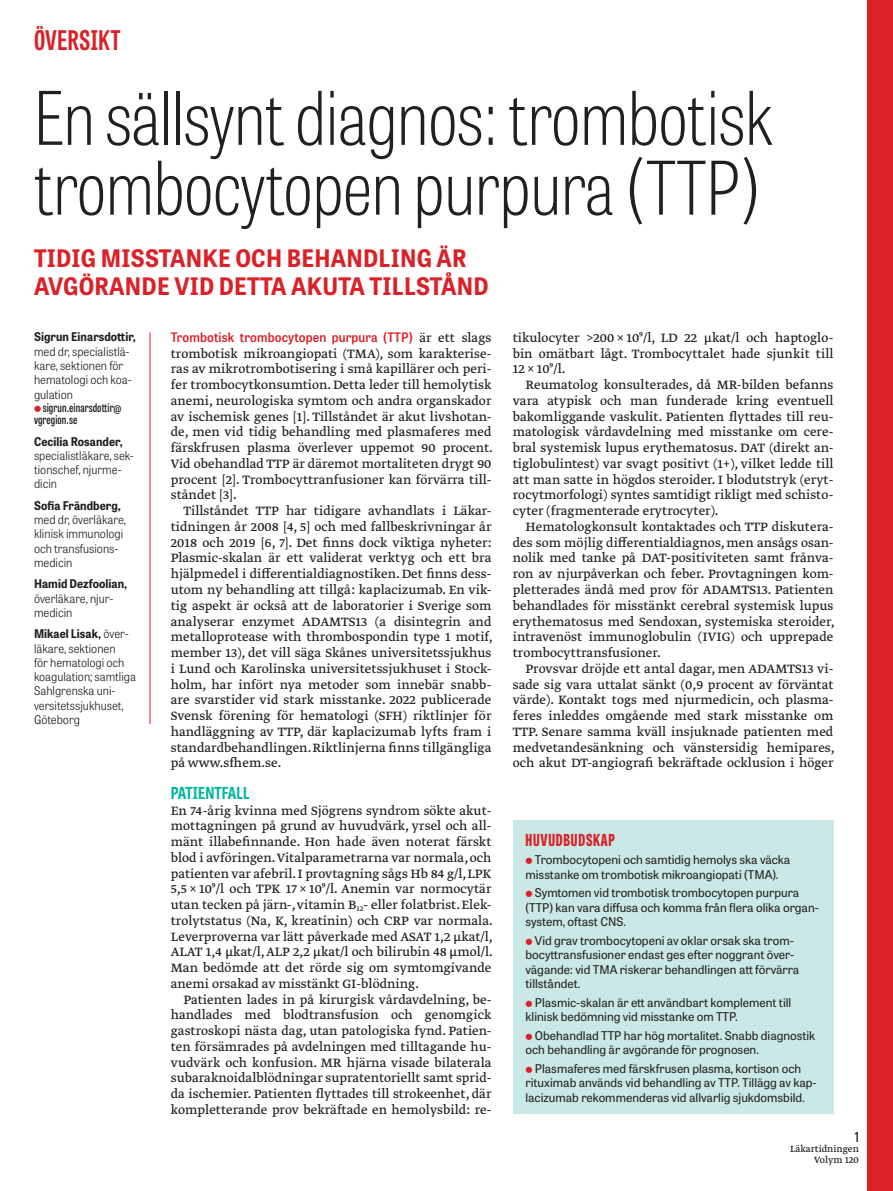
<style>
.page{position:relative;width:893px;height:1191px;background:#fff}
.page>*{position:absolute;margin:0;border:0;box-sizing:border-box;transform-origin:0 0}
.Rubrik_k_v{font:100 73.5px/69.8px "Tablet Gothic Condensed";letter-spacing:-.005em;color:#231f20}
.t1{font:700 27px "Tablet Gothic Compressed";letter-spacing:.02em;color:#da2128}
.Nedryckare_k_v_lång{font:700 24px/28.5px "Tablet Gothic Narrow";letter-spacing:.01em;color:#da2128}
.Rubrik_fakta_röd{font:800 16.5px "Tablet Gothic Compressed";letter-spacing:.045em;color:#da2128}
.Mellanrubrik_nivå_1{font:700 16.5px "Tablet Gothic Condensed";letter-spacing:.01em;color:#00b5a4}
.Brödtext_m_indrag{font:14.25px/15.8px "Greta Text Pro Regular Min";color:#231f20;text-align:justify}
.Brödtext_m{font:14.25px/15.8px "Greta Text Pro Regular Min";color:#231f20;text-align:justify}
.t2{font:600 13.5px "Tablet Gothic Condensed";color:#231f20}
.Brödtext_m-2{font:600 13.05px "Tablet Gothic Narrow";letter-spacing:.01em;color:#da2128}
.Faktatext{font:12px/14.4px "Tablet Gothic";color:#231f20}
.Byline{font:300 12px/14.2px "Tablet Gothic Narrow";color:#231f20}
.Byline_mail{font:600 12px/12px "Tablet Gothic Compressed";letter-spacing:.01em;color:#231f20}
.t3{font:10.5px/10.5px "Greta Text Pro";color:#231f20;text-align:right}
.s1{font-weight:700}
.s2{font-family:"Greta Text Pro Regular Min";font-weight:400;font-size:14.25px;color:#231f20}
</style>
<div class="page">
<div style="left:867px;top:0;width:26px;height:1191px;background:#da2128"></div>
<hr style="left:150px;top:332px;width:1px;height:392px;background:#da2128">
<div style="left:513px;top:820px;width:320px;height:294px;background:#c9e8e6"></div>
<h2 class="t1" style="left:34px;top:22px;width:88px">ÖVERSIKT</h2>
<p class="Rubrik_k_v" style="left:34px;top:81px;width:741px">En sällsynt diagnos: trombotisk trombocytopen purpura (TTP)</p>
<p class="Nedryckare_k_v_lång" style="left:34px;top:243px;width:456px">TIDIG MISSTANKE OCH BEHANDLING ÄR<br>AVGÖRANDE VID DETTA AKUTA TILLSTÅND</p>
<p class="Byline" style="left:34px;top:329px;width:104px"><span class="s1">Sigrun Einarsdottir, </span>med dr, specialistlä&shy;kare, sektionen för hematologi och koa&shy;gulation</p>
<p class="Byline_mail" style="left:34px;top:401px;width:89px;text-indent:9px">sigrun.einarsdottir@ vgregion.se</p>
<p class="Byline" style="left:34px;top:434px;width:101px"><span class="s1">Cecilia Rosander, </span>specialistläkare, sek&shy;tionschef, njurme&shy;dicin</p>
<p class="Byline" style="left:34px;top:498px;width:93px"><span class="s1">Sofia Frändberg, </span>med dr, överläkare, klinisk immunologi och transfusions&shy;medicin</p>
<p class="Byline" style="left:34px;top:576px;width:95px"><span class="s1">Hamid Dezfoolian, </span>överläkare, njur&shy;medicin</p>
<p class="Byline" style="left:34px;top:626px;width:104px"><span class="s1">Mikael Lisak,</span> över&shy;läkare, sektionen<br>för hematologi och koagulation; samtliga<br>Sahlgrenska uni&shy;versitetssjukhuset,<br>Göteborg</p>
<p class="Brödtext_m-2" style="left:171px;top:328px;width:322px">Trombotisk trombocytopen purpura (TTP) <span class="s2">är ett slags</span></p>
<p class="Brödtext_m" style="left:171px;top:346px;width:324px">trombotisk mikroangiopati (TMA), som karakterise&shy;ras av mikrotrombotisering i små kapillärer och peri&shy;fer trombocytkonsumtion. Detta leder till hemolytisk anemi, neurologiska symtom och andra organskador av ischemisk genes [1]. Tillståndet är akut livshotan&shy;de, men vid tidig behandling med plasmaferes med färskfrusen plasma överlever uppemot 90 procent.<br>Vid obehandlad TTP är däremot mortaliteten drygt 90 procent [2]. Trombocyttranfusioner kan förvärra till&shy;ståndet [3].</p>
<p class="Brödtext_m_indrag" style="left:171px;top:503px;width:324px;text-indent:13px">Tillståndet TTP har tidigare avhandlats i Läkar&shy;tidningen år 2008 [4, 5] och med fallbeskrivningar år 2018 och 2019 [6, 7]. Det finns dock viktiga nyheter:<br>Plasmic-skalan är ett validerat verktyg och ett bra hjälpmedel i differentialdiagnostiken. Det finns dess&shy;utom ny behandling att tillgå: kaplacizumab. En vik&shy;tig aspekt är också att de laboratorier i Sverige som analyserar enzymet ADAMTS13 (a disintegrin and metalloprotease with thrombospondin type 1 motif, member 13), det vill säga Skånes universitetssjukhus i Lund och Karolinska universitetssjukhuset i Stock&shy;holm, har infört nya metoder som innebär snabb&shy;are svarstider vid stark misstanke. 2022 publicerade Svensk förening för hematologi (SFH) riktlinjer för handläggning av TTP, där kaplacizumab lyfts fram i standardbehandlingen. Riktlinjerna finns tillgängliga på www.sfhem.se.</p>
<p class="Mellanrubrik_nivå_1" style="left:171px;top:781px;width:81px">PATIENTFALL</p>
<p class="Brödtext_m" style="left:171px;top:803px;width:324px">En 74-årig kvinna med Sjögrens syndrom sökte akut&shy;mottagningen på grund av huvudvärk, yrsel och all&shy;mänt illabefinnande. Hon hade även noterat färskt blod i avföringen. Vitalparametrarna var normala, och patienten var afebril. I provtagning sågs Hb 84 g/l, LPK 5,5 × 10⁹/l och TPK 17 × 10⁹/l. Anemin var normocytär utan tecken på järn-, vitamin B<sub>12</sub>- eller folatbrist. Elek&shy;trolytstatus (Na, K, kreatinin) och CRP var normala.<br>Leverproverna var lätt påverkade med ASAT 1,2 µkat/l, ALAT 1,4 µkat/l, ALP 2,2 µkat/l och bilirubin 48 µmol/l.<br>Man bedömde att det rörde sig om symtomgivande anemi orsakad av misstänkt GI-blödning.</p>
<p class="Brödtext_m_indrag" style="left:171px;top:992px;width:322px;text-indent:13px">Patienten lades in på kirurgisk vårdavdelning, be&shy;handlades med blodtransfusion och genomgick gastroskopi nästa dag, utan patologiska fynd. Patien&shy;ten försämrades på avdelningen med tilltagande hu&shy;vudvärk och konfusion. MR hjärna visade bilaterala subaraknoidalblödningar supratentoriellt samt sprid&shy;da ischemier. Patienten flyttades till strokeenhet, där kompletterande prov bekräftade en hemolysbild: re-</p>
<p class="Brödtext_m_indrag" style="left:513px;top:330px;width:322px">tikulocyter &gt;200 × 10⁹/l, LD 22 µkat/l och haptoglo&shy;bin omätbart lågt. Trombocyttalet hade sjunkit till 12 × 10⁹/l.</p>
<p class="Brödtext_m_indrag" style="left:513px;top:377px;width:322px;text-indent:13px">Reumatolog konsulterades, då MR-bilden befanns vara atypisk och man funderade kring eventuell bakomliggande vaskulit. Patienten flyttades till reu&shy;matologisk vårdavdelning med misstanke om cere&shy;bral systemisk lupus erythematosus. DAT (direkt an&shy;tiglobulintest) var svagt positivt (1+), vilket ledde till att man satte in högdos steroider. I blodutstryk (eryt&shy;rocytmorfologi) syntes samtidigt rikligt med schisto&shy;cyter (fragmenterade erytrocyter).</p>
<p class="Brödtext_m_indrag" style="left:513px;top:519px;width:324px;text-indent:13px">Hematologkonsult kontaktades och TTP diskutera&shy;des som möjlig differentialdiagnos, men ansågs osan&shy;nolik med tanke på DAT-positiviteten samt frånva&shy;ron av njurpåverkan och feber. Provtagningen kom&shy;pletterades ändå med prov för ADAMTS13. Patienten behandlades för misstänkt cerebral systemisk lupus erythematosus med Sendoxan, systemiska steroider, intravenöst immunoglobulin (IVIG) och upprepade trombocyttransfusioner.</p>
<p class="Brödtext_m_indrag" style="left:513px;top:661px;width:324px;text-align:left;text-indent:13px">Provsvar dröjde ett antal dagar, men ADAMTS13 vi&shy;sade sig vara uttalat sänkt (0,9 procent av förväntat värde). Kontakt togs med njurmedicin, och plasma&shy;feres inleddes omgående med stark misstanke om TTP. Senare samma kväll insjuknade patienten med medvetandesänkning och vänstersidig hemipares, och akut DT-angiografi bekräftade ocklusion i höger</p>
<p class="Rubrik_fakta_röd" style="left:525px;top:828px;width:91px">HUVUDBUDSKAP</p>
<p class="Faktatext" style="left:525px;top:852px;width:266px;text-indent:9px">Trombocytopeni och samtidig hemolys ska väcka misstanke om trombotisk mikroangiopati (TMA).</p>
<p class="Faktatext" style="left:525px;top:885px;width:295px;text-indent:9px">Symtomen vid trombotisk trombocytopen purpura (TTP) kan vara diffusa och komma från flera olika organ&shy;system, oftast CNS.</p>
<p class="Faktatext" style="left:525px;top:932px;width:275px;text-indent:9px">Vid grav trombocytopeni av oklar orsak ska trom&shy;bocyttransfusioner endast ges efter noggrant över&shy;vägande: vid TMA riskerar behandlingen att förvärra tillståndet.</p>
<p class="Faktatext" style="left:525px;top:994px;width:267px;text-indent:9px">Plasmic-skalan är ett användbart komplement till klinisk bedömning vid misstanke om TTP.</p>
<p class="Faktatext" style="left:525px;top:1027px;width:291px;text-indent:9px">Obehandlad TTP har hög mortalitet. Snabb diagnostik och behandling är avgörande för prognosen.</p>
<p class="Faktatext" style="left:525px;top:1060px;width:293px;text-indent:9px">Plasmaferes med färskfrusen plasma, kortison och rituximab används vid behandling av TTP. Tillägg av kap&shy;lacizumab rekommenderas vid allvarlig sjukdomsbild.</p>
<p class="t2" style="left:855px;top:1127px;width:6px">1</p>
<p class="t3" style="left:790px;top:1144px;width:70px">Läkartidningen<br>Volym 120</p>
</div>
